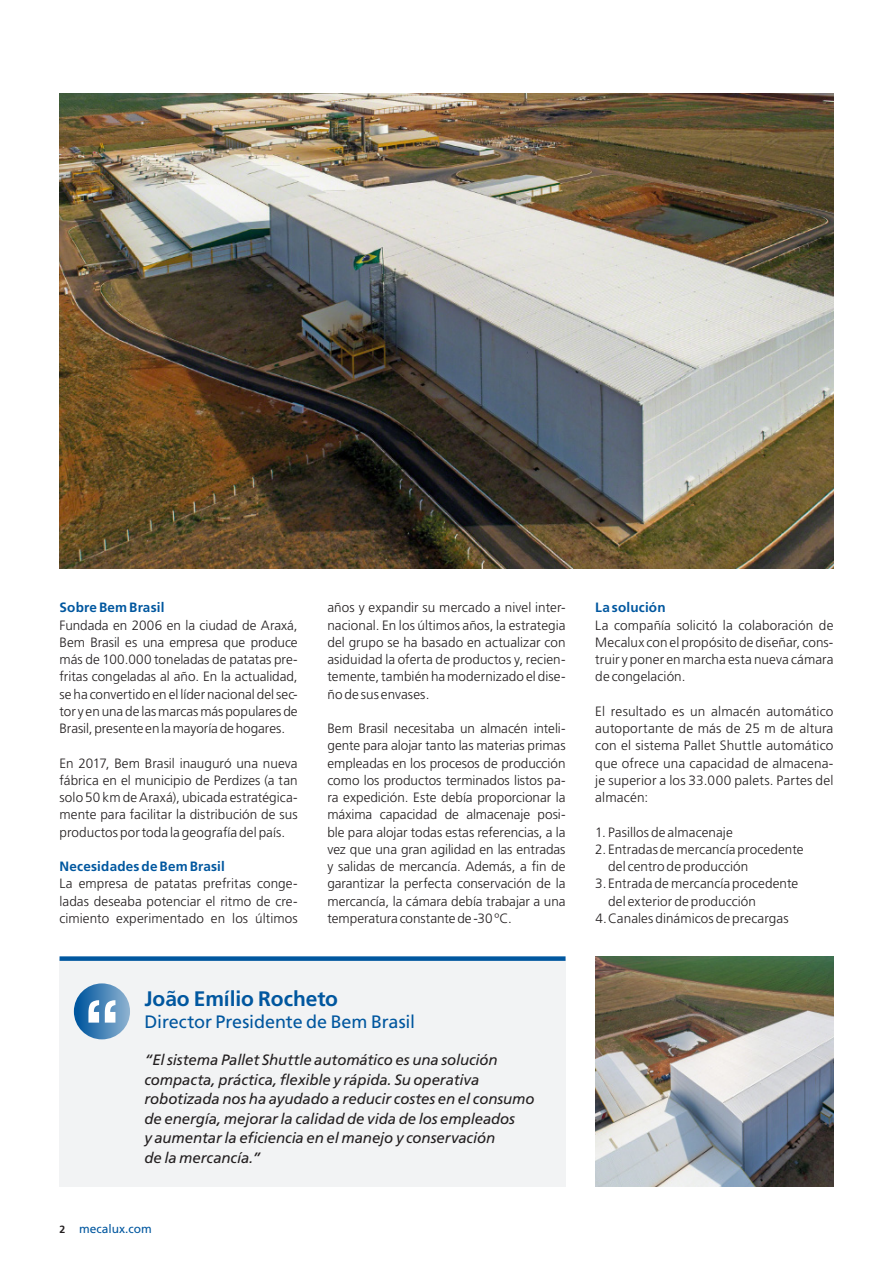
<style>
.page{position:relative;width:893px;height:1263px;background:#fff}
.page>*{position:absolute;margin:0;border:0;box-sizing:border-box;transform-origin:0 0}
.t1{font:700 21px "Frutiger LT Std";letter-spacing:-.005em;color:#01579f}
.t2{font:18px "Frutiger LT Std";letter-spacing:-.01em;color:#01579f}
.t3{font:italic 15px/19.5px "Frutiger LT Std";letter-spacing:-.01em;color:#231f20}
.t4{font:300 13.5px/17.2px "Frutiger LT Std";letter-spacing:.005em;color:#231f20;text-align:justify}
.t5{font:700 13.5px "Frutiger LT Std";letter-spacing:.015em;color:#01579f}
.t6{font:12px "Frutiger LT Std";color:#01579f}
.s1{font-weight:700;font-size:10.5px;color:#231f20}
</style>
<div class="page">
<img style="left:60px;top:94px;width:773px;height:474px">
<div style="left:60px;top:959px;width:506px;height:227px;background:#f2f3f4"></div>
<div style="left:74px;top:983px;width:56px;height:56px;background:linear-gradient(to right,#00549d,#8eb2d1);border-radius:50%"></div>
<svg style="left:88px;top:1000px;width:27px;height:22px"></svg>
<div style="left:60px;top:956px;width:506px;height:5px;background:#01579f"></div>
<img style="left:595px;top:956px;width:238px;height:230px">
<p class="t5" style="left:60px;top:600px;width:106px">Sobre Bem Brasil</p>
<p class="t4" style="left:60px;top:616px;width:240px">Fundada en 2006 en la ciudad de Araxá, Bem Brasil es una empresa que produce más de 100.000 toneladas de patatas pre&shy;fritas congeladas al año. En la actualidad, se ha convertido en el líder nacional del sec&shy;tor y en una de las marcas más populares de Brasil, presente en la mayoría de hogares.</p>
<p class="t4" style="left:60px;top:754px;width:240px">En 2017, Bem Brasil inauguró una nueva fábrica en el municipio de Perdizes (a tan solo 50 km de Araxá), ubicada estratégica&shy;mente para facilitar la distribución de sus productos por toda la geografía del país.</p>
<p class="t5" style="left:60px;top:858px;width:167px">Necesidades de Bem Brasil</p>
<p class="t4" style="left:60px;top:875px;width:240px">La empresa de patatas prefritas conge&shy;ladas deseaba potenciar el ritmo de cre&shy;cimiento experimentado en los últimos</p>
<p class="t4" style="left:327px;top:599px;width:240px">años y expandir su mercado a nivel inter&shy;nacional. En los últimos años, la estrategia del grupo se ha basado en actualizar con asiduidad la oferta de productos y, recien&shy;temente, también ha modernizado el dise&shy;ño de sus envases.</p>
<p class="t4" style="left:327px;top:720px;width:240px">Bem Brasil necesitaba un almacén inteli&shy;gente para alojar tanto las materias primas empleadas en los procesos de producción como los productos terminados listos pa&shy;ra expedición. Este debía proporcionar la máxima capacidad de almacenaje posi&shy;ble para alojar todas estas referencias, a la vez que una gran agilidad en las entradas y salidas de mercancía. Además, a fin de garantizar la perfecta conservación de la mercancía, la cámara debía trabajar a una temperatura constante de -30 ºC.</p>
<h1 class="t1" style="left:144px;top:986px;width:195px">João Emílio Rocheto</h1>
<h2 class="t2" style="left:144px;top:1011px;width:272px">Director Presidente de Bem Brasil</h2>
<p class="t3" style="left:144px;top:1050px;width:392px">“El sistema Pallet Shuttle automático es una solución compacta, práctica, flexible y rápida. Su operativa robotizada nos ha ayudado a reducir costes en el consumo de energía, mejorar la calidad de vida de los empleados<br>y aumentar la eficiencia en el manejo y conservación<br>de la mercancía.”</p>
<p class="t6" style="left:60px;top:1221px;width:94px"><span class="s1">2</span> mecalux.com</p>
<p class="t5" style="left:595px;top:600px;width:72px">La solución</p>
<p class="t4" style="left:595px;top:616px;width:240px">La compañía solicitó la colaboración de Mecalux con el propósito de diseñar, cons&shy;truir y poner en marcha esta nueva cámara de congelación.</p>
<p class="t4" style="left:595px;top:703px;width:240px">El resultado es un almacén automático autoportante de más de 25 m de altura con el sistema Pallet Shuttle automático que ofrece una capacidad de almacena&shy;je superior a los 33.000 palets. Partes del almacén:</p>
<p class="t4" style="left:595px;top:823px;width:139px">1. Pasillos de almacenaje</p>
<p class="t4" style="left:595px;top:841px;width:210px">2. Entradas de mercancía procedente</p>
<p class="t4" style="left:608px;top:858px;width:142px">del centro de producción</p>
<p class="t4" style="left:595px;top:875px;width:204px">3.Entrada de mercancía procedente</p>
<p class="t4" style="left:608px;top:892px;width:149px">del exterior de producción</p>
<p class="t4" style="left:595px;top:910px;width:195px">4.Canales dinámicos de precargas</p>
</div>
